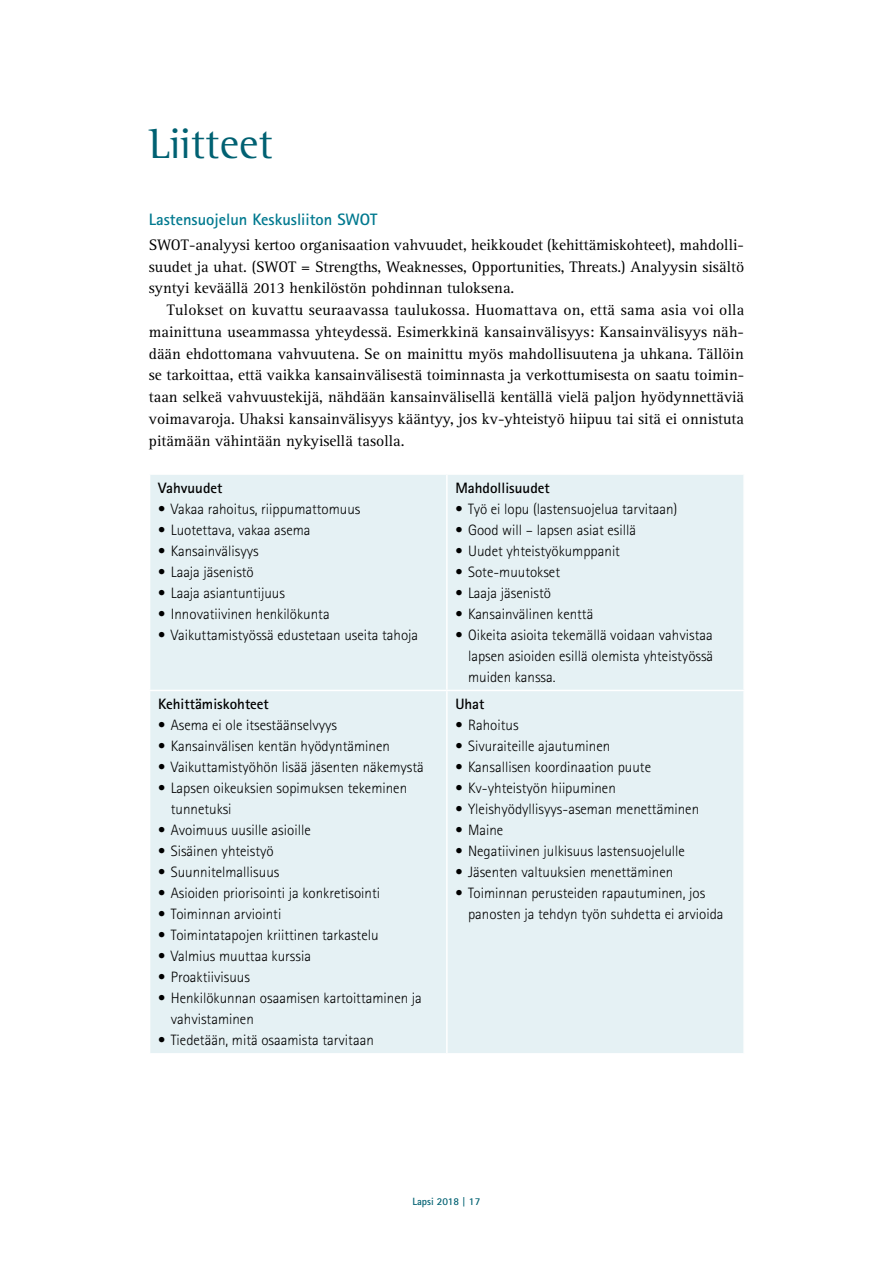
<style>
.page{position:relative;width:893px;height:1263px;background:#fff}
.page>*{position:absolute;margin:0;border:0;box-sizing:border-box;transform-origin:0 0}
.t1{font:43.5px "Rotis Semi Serif Std";color:#006172}
.t2{font:700 16.5px "Rotis Sans Serif Std";color:#00798f}
.t3{font:15.75px/21.8px "Rotis Serif Std";color:#000;text-align:justify}
.t4{font:300 15px/21px "Rotis Sans Serif Std";color:#000}
.t5{font:700 15px "Rotis Sans Serif Std";color:#000}
.t6{font:700 10.5px "Rotis Sans Serif Std";color:#006172}
.s1{font-family:"Rotis Semi Sans Std"}
</style>
<div class="page">
<div style="left:150px;top:475px;width:593px;height:578px;background:#e5f1f4"></div>
<hr style="left:446px;top:475px;width:2px;height:215px;background:#fff">
<hr style="left:149px;top:690px;width:298px;height:1px;background:#fff">
<hr style="left:447px;top:690px;width:298px;height:1px;background:#fff">
<hr style="left:446px;top:691px;width:2px;height:362px;background:#fff">
<h1 class="t1" style="left:149px;top:118px;width:126px">Liitteet</h1>
<p class="t2" style="left:149px;top:209px;width:230px">Lastensuojelun Keskusliiton SWOT</p>
<p class="t3" style="left:149px;top:234px;width:597px">SWOT-analyysi kertoo organisaation vahvuudet, heikkoudet (kehittämiskohteet), mahdolli&shy;suudet ja uhat. (SWOT = Strengths, Weaknesses, Opportunities, Threats.) Analyysin sisältö syntyi keväällä 2013 henkilöstön pohdinnan tuloksena.</p>
<p class="t3" style="left:149px;top:299px;width:597px;text-indent:18px">Tulokset on kuvattu seuraavassa taulukossa. Huomattava on, että sama asia voi olla mainittuna useammassa yhteydessä. Esimerkkinä kansainvälisyys: Kansainvälisyys näh&shy;dään ehdottomana vahvuutena. Se on mainittu myös mahdollisuutena ja uhkana. Tällöin se tarkoittaa, että vaikka kansainvälisestä toiminnasta ja verkottumisesta on saatu toimin&shy;taan selkeä vahvuustekijä, nähdään kansainvälisellä kentällä vielä paljon hyödynnettäviä voimavaroja. Uhaksi kansainvälisyys kääntyy, jos kv-yhteistyö hiipuu tai sitä ei onnistuta pitämään vähintään nykyisellä tasolla.</p>
<p class="t5" style="left:158px;top:478px;width:66px">Vahvuudet</p>
<p class="t4" style="left:158px;top:498px;width:204px">• Vakaa rahoitus, riippumattomuus</p>
<p class="t4" style="left:158px;top:519px;width:154px">• Luotettava, vakaa asema</p>
<p class="t4" style="left:158px;top:540px;width:102px">• Kansainvälisyys</p>
<p class="t4" style="left:158px;top:561px;width:97px">• Laaja jäsenistö</p>
<p class="t4" style="left:158px;top:582px;width:128px">• Laaja asiantuntijuus</p>
<p class="t4" style="left:158px;top:603px;width:173px">• Innovatiivinen henkilökunta</p>
<p class="t4" style="left:158px;top:624px;width:262px">• Vaikuttamistyössä edustetaan useita tahoja</p>
<p class="t5" style="left:455px;top:478px;width:96px">Mahdollisuudet</p>
<p class="t4" style="left:455px;top:498px;width:224px">• Työ ei lopu (lastensuojelua tarvitaan)</p>
<p class="t4" style="left:455px;top:519px;width:182px">• Good will – lapsen asiat esillä</p>
<p class="t4" style="left:455px;top:540px;width:166px">• Uudet yhteistyökumppanit</p>
<p class="t4" style="left:455px;top:561px;width:106px">• Sote-muutokset</p>
<p class="t4" style="left:455px;top:582px;width:97px">• Laaja jäsenistö</p>
<p class="t4" style="left:455px;top:603px;width:139px">• Kansainvälinen kenttä</p>
<p class="t4" style="left:468px;top:624px;width:247px;text-align:justify;text-indent:-13px">• Oikeita asioita tekemällä voidaan vahvistaa lapsen asioiden esillä olemista yhteistyössä muiden kanssa.</p>
<p class="t5" style="left:158px;top:695px;width:112px">Kehittämiskohteet</p>
<p class="t4" style="left:158px;top:715px;width:181px">• Asema ei ole itsestäänselvyys</p>
<p class="t4" style="left:158px;top:736px;width:233px">• Kansainvälisen kentän hyödyntäminen</p>
<p class="t4" style="left:158px;top:757px;width:267px">• Vaikuttamistyöhön lisää jäsenten näkemystä</p>
<p class="t4" style="left:171px;top:778px;width:238px;text-indent:-13px">• Lapsen oikeuksien sopimuksen tekeminen tunnetuksi</p>
<p class="t4" style="left:158px;top:820px;width:154px">• Avoimuus uusille asioille</p>
<p class="t4" style="left:158px;top:841px;width:117px">• Sisäinen yhteistyö</p>
<p class="t4" style="left:158px;top:862px;width:123px">• Suunnitelmallisuus</p>
<p class="t4" style="left:158px;top:883px;width:224px">• Asioiden priorisointi ja konkretisointi</p>
<p class="t4" style="left:158px;top:904px;width:125px">• Toiminnan arviointi</p>
<p class="t4" style="left:158px;top:925px;width:222px">• Toimintatapojen kriittinen tarkastelu</p>
<p class="t4" style="left:158px;top:946px;width:154px">• Valmius muuttaa kurssia</p>
<p class="t4" style="left:158px;top:967px;width:93px">• Proaktiivisuus</p>
<p class="t4" style="left:171px;top:988px;width:253px;text-indent:-13px">• Henkilökunnan osaamisen kartoittaminen ja vahvistaminen</p>
<p class="t4" style="left:158px;top:1030px;width:217px">• Tiedetään, mitä osaamista tarvitaan</p>
<p class="t5" style="left:455px;top:695px;width:31px">Uhat</p>
<p class="t4" style="left:455px;top:715px;width:65px">• Rahoitus</p>
<p class="t4" style="left:455px;top:736px;width:156px">• Sivuraiteille ajautuminen</p>
<p class="t4" style="left:455px;top:757px;width:197px">• Kansallisen koordinaation puute</p>
<p class="t4" style="left:455px;top:778px;width:162px">• Kv-yhteistyön hiipuminen</p>
<p class="t4" style="left:455px;top:799px;width:245px">• Yleishyödyllisyys-aseman menettäminen</p>
<p class="t4" style="left:455px;top:820px;width:50px">• Maine</p>
<p class="t4" style="left:455px;top:841px;width:231px">• Negatiivinen julkisuus lastensuojelulle</p>
<p class="t4" style="left:455px;top:862px;width:220px">• Jäsenten valtuuksien menettäminen</p>
<p class="t4" style="left:468px;top:883px;width:257px;text-indent:-13px">• Toiminnan perusteiden rapautuminen, jos panosten ja tehdyn työn suhdetta ei arvioida</p>
<p class="t6" style="left:412px;top:1195px;width:70px">Lapsi 2018 <span class="s1">|</span> 17</p>
</div>
